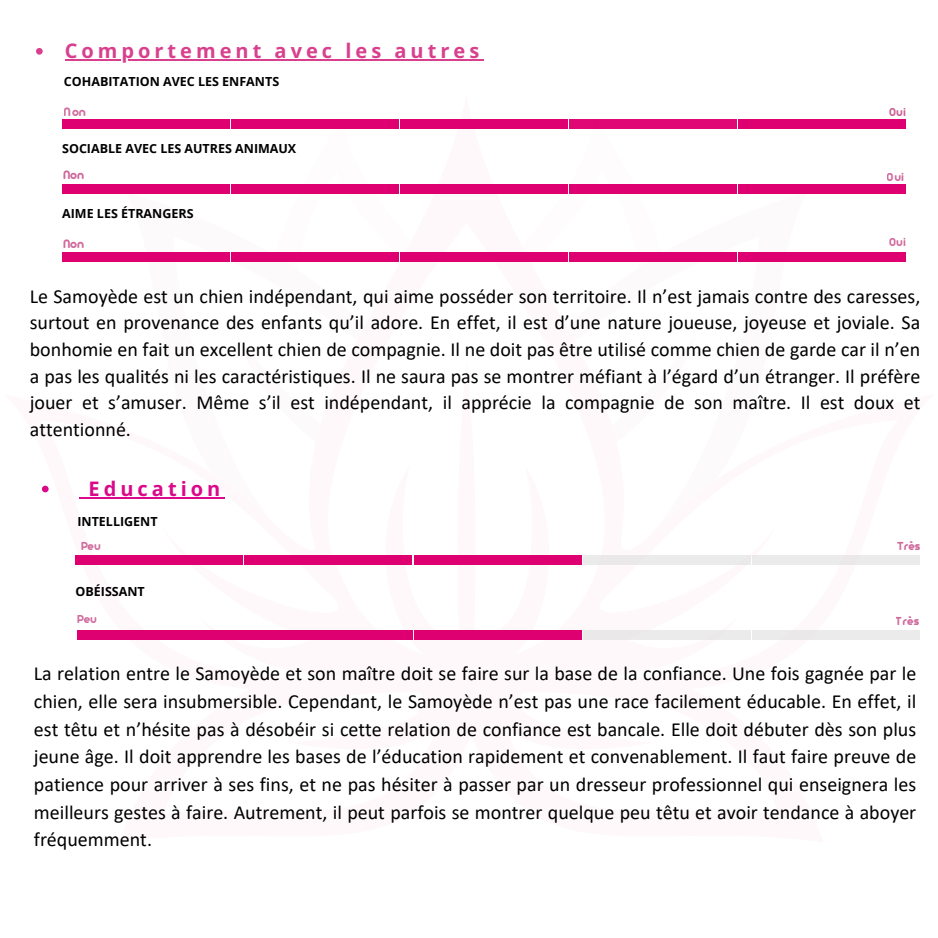
<style>
.page{position:relative;width:938px;height:938px;background:#fff}
.page>*{position:absolute;margin:0;border:0;box-sizing:border-box;transform-origin:0 0}
.t1{font:20px/27.8px "Calibri";color:#000;text-align:justify}
.t2{font:700 20px "Open Sans";letter-spacing:.2em;color:#d8408e}
.t3{font:700 20px "Open Sans";letter-spacing:.2em;color:#db098a}
.t4{font:700 13.25px "Arista Pro";color:#b71c69}
.t5{font:700 12.5px "Open Sans";color:#000}
.t6{font:700 12.5px "Arista Pro";color:#b71c69}
.t7{font:700 12.5px "Open Sans";color:#000002}
</style>
<div class="page">
<svg style="left:549px;top:555px;width:371px;height:85px"></svg>
<svg style="left:572px;top:555px;width:109px;height:62px"></svg>
<svg style="left:256px;top:564px;width:110px;height:1px"></svg>
<div style="left:457px;top:361px;width:18px;height:358px;background:#fef8fb;border-radius:50%"></div>
<svg style="left:385px;top:555px;width:164px;height:85px"></svg>
<svg style="left:42px;top:485px;width:7px;height:7px"></svg>
<svg style="left:79px;top:497px;width:10px;height:2px"></svg>
<hr style="left:89px;top:497px;width:135px;height:2px;background:#db098a">
<div style="left:76px;top:555px;width:167px;height:9px;background:#de0071"></div>
<div style="left:414px;top:555px;width:167px;height:9px;background:#de0071"></div>
<div style="left:244px;top:555px;width:167px;height:9px;background:#de0071"></div>
<div style="left:583px;top:555px;width:167px;height:9px;background:#ebebeb"></div>
<div style="left:752px;top:555px;width:167px;height:9px;background:#ebebeb"></div>
<div style="left:77px;top:630px;width:167px;height:9px;background:#de0071"></div>
<div style="left:245px;top:630px;width:167px;height:9px;background:#de0071"></div>
<div style="left:414px;top:630px;width:167px;height:9px;background:#de0071"></div>
<div style="left:583px;top:630px;width:167px;height:9px;background:#ebebeb"></div>
<div style="left:752px;top:630px;width:167px;height:9px;background:#ebebeb"></div>
<svg style="left:36px;top:48px;width:7px;height:7px"></svg>
<hr style="left:65px;top:60px;width:418px;height:1px;background:#d8408e">
<div style="left:62px;top:119px;width:167px;height:10px;background:#de0071"></div>
<div style="left:232px;top:119px;width:167px;height:10px;background:#de0071"></div>
<div style="left:401px;top:119px;width:167px;height:10px;background:#de0071"></div>
<div style="left:570px;top:119px;width:167px;height:10px;background:#df0875"></div>
<div style="left:738px;top:119px;width:167px;height:10px;background:#de0071"></div>
<div style="left:62px;top:184px;width:167px;height:10px;background:#de0071"></div>
<div style="left:232px;top:184px;width:167px;height:10px;background:#de0071"></div>
<div style="left:401px;top:184px;width:167px;height:10px;background:#de0071"></div>
<div style="left:62px;top:252px;width:167px;height:10px;background:#de0071"></div>
<div style="left:232px;top:252px;width:167px;height:10px;background:#de0071"></div>
<div style="left:401px;top:252px;width:167px;height:10px;background:#de0071"></div>
<div style="left:570px;top:252px;width:167px;height:10px;background:#de0071"></div>
<div style="left:738px;top:252px;width:167px;height:10px;background:#de0071"></div>
<div style="left:570px;top:184px;width:167px;height:10px;background:#de0071"></div>
<div style="left:738px;top:184px;width:167px;height:10px;background:#de0071"></div>
<p class="t2" style="left:65px;top:37px;width:416px">Comportement avec les autres</p>
<h2 class="t5" style="left:64px;top:72px;width:217px">COHABITATION AVEC LES ENFANTS</h2>
<p class="t4" style="left:64px;top:108px;width:24px">Non</p>
<p class="t6" style="left:888px;top:108px;width:19px">Oui</p>
<p class="t5" style="left:62px;top:140px;width:235px">SOCIABLE AVEC LES AUTRES ANIMAUX</p>
<p class="t4" style="left:62px;top:170px;width:24px">Non</p>
<p class="t6" style="left:886px;top:173px;width:19px">Oui</p>
<p class="t5" style="left:62px;top:205px;width:133px">AIME LES ÉTRANGERS</p>
<p class="t4" style="left:62px;top:239px;width:24px">Non</p>
<p class="t6" style="left:888px;top:238px;width:19px">Oui</p>
<h2 class="t1" style="left:30px;top:284px;width:892px;line-height:26.8px">Le Samoyède est un chien indépendant, qui aime posséder son territoire. Il n’est jamais contre des caresses, surtout en provenance des enfants qu’il adore. En effet, il est d’une nature joueuse, joyeuse et joviale. Sa bonhomie en fait un excellent chien de compagnie. Il ne doit pas être utilisé comme chien de garde car il n’en a pas les qualités ni les caractéristiques. Il ne saura pas se montrer méfiant à l’égard d’un étranger. Il préfère jouer et s’amuser. Même s’il est indépendant, il apprécie la compagnie de son maître. Il est doux et attentionné.</h2>
<p class="t3" style="left:89px;top:474px;width:133px">Education</p>
<h2 class="t5" style="left:77px;top:512px;width:82px">INTELLIGENT</h2>
<p class="t6" style="left:80px;top:542px;width:22px">Peu</p>
<p class="t6" style="left:897px;top:542px;width:25px">Très</p>
<p class="t7" style="left:76px;top:583px;width:71px">OBÉISSANT</p>
<p class="t6" style="left:76px;top:615px;width:22px">Peu</p>
<p class="t6" style="left:895px;top:617px;width:25px">Très</p>
<p class="t1" style="left:34px;top:661px;width:883px">La relation entre le Samoyède et son maître doit se faire sur la base de la confiance. Une fois gagnée par le chien, elle sera insubmersible. Cependant, le Samoyède n’est pas une race facilement éducable. En effet, il est têtu et n’hésite pas à désobéir si cette relation de confiance est bancale. Elle doit débuter dès son plus jeune âge. Il doit apprendre les bases de l’éducation rapidement et convenablement. Il faut faire preuve de patience pour arriver à ses fins, et ne pas hésiter à passer par un dresseur professionnel qui enseignera les meilleurs gestes à faire. Autrement, il peut parfois se montrer quelque peu têtu et avoir tendance à aboyer fréquemment.</p>
</div>
